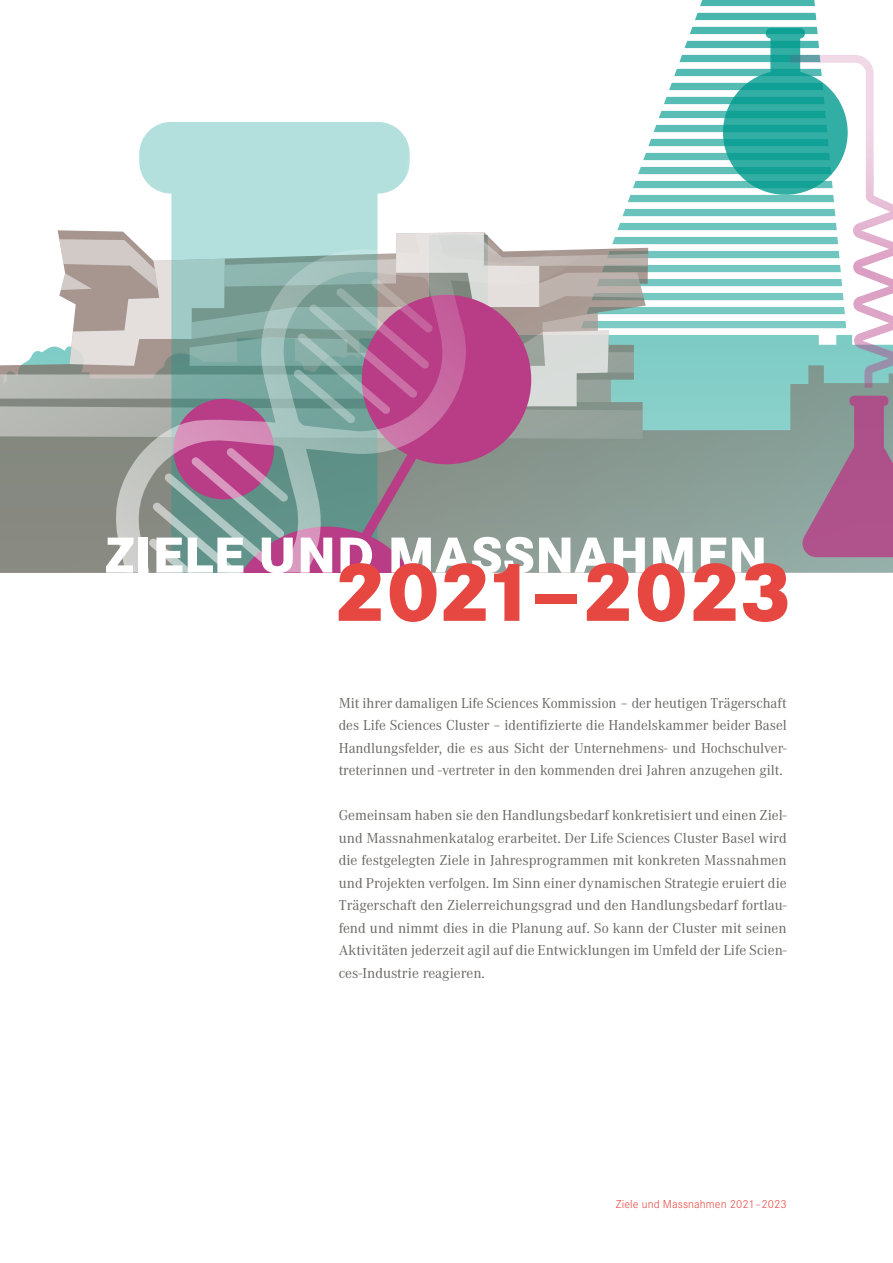
<style>
.page{position:relative;width:893px;height:1263px;background:#fff}
.page>*{position:absolute;margin:0;border:0;box-sizing:border-box;transform-origin:0 0}
.t1{font:800 87px "Corporate S";letter-spacing:-.01em;color:#e64741}
.t2{font:800 52.5px "Corporate S";letter-spacing:.005em;color:#fff}
.t3{font:15px/22.5px "Corporate A";color:#6a6864;text-align:justify}
.t4{font:300 12px "Corporate S";letter-spacing:.01em;color:#e64741}
</style>
<div class="page">
<svg style="left:617px;top:0;width:200px;height:230px"></svg>
<svg style="left:0;top:230px;width:893px;height:342px;background:#92b1aa"></svg>
<svg style="left:0;top:239px;width:648px;height:200px"></svg>
<svg style="left:41px;top:295px;width:71px;height:277px;background:#a2a49e"></svg>
<svg style="left:802px;top:396px;width:91px;height:161px;background:#9f6f90"></svg>
<svg style="left:723px;top:28px;width:170px;height:360px"></svg>
<svg style="left:112px;top:122px;width:478px;height:450px;background:#b0acb5"></svg>
<h2 class="t2" style="left:105px;top:524px;width:664px">ZIELE UND MASSNAHMEN</h2>
<h1 class="t1" style="left:333px;top:540px;width:461px">2021–2023</h1>
<p class="t3" style="left:339px;top:692px;width:449px">Mit ihrer damaligen Life Sciences Kommission – der heutigen Trägerschaft des Life Sciences Cluster – identifizierte die Handelskammer beider Basel Handlungsfelder, die es aus Sicht der Unternehmens- und Hochschulver&shy;treterinnen und -vertreter in den kommenden drei Jahren anzugehen gilt.</p>
<p class="t3" style="left:339px;top:804px;width:449px">Gemeinsam haben sie den Handlungsbedarf konkretisiert und einen Ziel&shy;und Massnahmenkatalog erarbeitet. Der Life Sciences Cluster Basel wird die festgelegten Ziele in Jahresprogrammen mit konkreten Massnahmen und Projekten verfolgen. Im Sinn einer dynamischen Strategie eruiert die Trägerschaft den Zielerreichungsgrad und den Handlungsbedarf fortlau&shy;fend und nimmt dies in die Planung auf. So kann der Cluster mit seinen Aktivitäten jederzeit agil auf die Entwicklungen im Umfeld der Life Scien&shy;ces-Industrie reagieren.</p>
<p class="t4" style="left:616px;top:1197px;width:172px">Ziele und Massnahmen 2021–2023</p>
</div>
